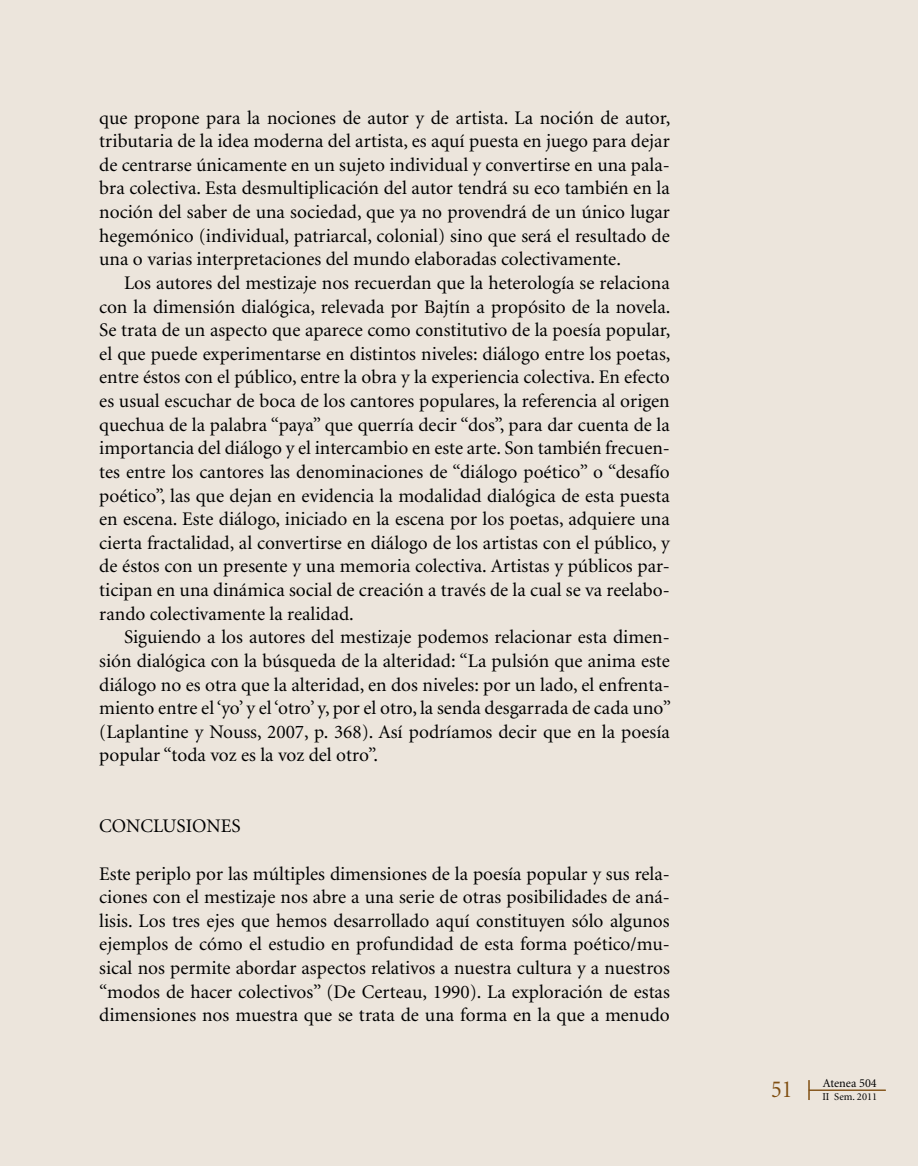
<style>
.page{position:relative;width:918px;height:1166px;background:#ece5dc}
.page>*{position:absolute;margin:0;border:0;box-sizing:border-box;transform-origin:0 0}
.t1{font:24.5px "Minion";color:#804f12;scale:.9 1}
.t2{font:19.25px/23.6px "Minion";color:#000;text-align:justify}
.t3{font:12.25px "Minion";color:#000}
.t4{font:10.5px "Minion";color:#000}
</style>
<div class="page">
<hr style="left:809px;top:1090px;width:76px;height:1px;background:#804f12">
<svg style="left:808px;top:1080px;width:1px;height:20px"></svg>
<p class="t2" style="left:99px;top:106px;width:572px">que propone para la nociones de autor y de artista. La noción de autor, tributaria de la idea moderna del artista, es aquí puesta en juego para dejar de centrarse únicamente en un sujeto individual y convertirse en una pala&shy;bra colectiva. Esta desmultiplicación del autor tendrá su eco también en la noción del saber de una sociedad, que ya no provendrá de un único lugar hegemónico (individual, patriarcal, colonial) sino que será el resultado de una o varias interpretaciones del mundo elaboradas colectivamente.</p>
<p class="t2" style="left:99px;top:272px;width:573px;text-indent:25px">Los autores del mestizaje nos recuerdan que la heterología se relaciona con la dimensión dialógica, relevada por Bajtín a propósito de la novela.<br>Se trata de un aspecto que aparece como constitutivo de la poesía popular, el que puede experimentarse en distintos niveles: diálogo entre los poetas, entre éstos con el público, entre la obra y la experiencia colectiva. En efecto es usual escuchar de boca de los cantores populares, la referencia al origen quechua de la palabra “paya” que querría decir “dos”, para dar cuenta de la importancia del diálogo y el intercambio en este arte. Son también frecuen&shy;tes entre los cantores las denominaciones de “diálogo poético” o “desafío poético”, las que dejan en evidencia la modalidad dialógica de esta puesta en escena. Este diálogo, iniciado en la escena por los poetas, adquiere una cierta fractalidad, al convertirse en diálogo de los artistas con el público, y de éstos con un presente y una memoria colectiva. Artistas y públicos par&shy;ticipan en una dinámica social de creación a través de la cual se va reelabo&shy;rando colectivamente la realidad.</p>
<p class="t2" style="left:99px;top:626px;width:573px;text-indent:25px">Siguiendo a los autores del mestizaje podemos relacionar esta dimen&shy;sión dialógica con la búsqueda de la alteridad: “La pulsión que anima este diálogo no es otra que la alteridad, en dos niveles: por un lado, el enfrenta&shy;miento entre el ‘yo’ y el ‘otro’ y, por el otro, la senda desgarrada de cada uno” (Laplantine y Nouss, 2007, p. 368). Así podríamos decir que en la poesía popular “toda voz es la voz del otro”.</p>
<p class="t2" style="left:99px;top:815px;width:143px">CONCLUSIONES</p>
<p class="t2" style="left:99px;top:862px;width:572px">Este periplo por las múltiples dimensiones de la poesía popular y sus rela&shy;ciones con el mestizaje nos abre a una serie de otras posibilidades de aná&shy;lisis. Los tres ejes que hemos desarrollado aquí constituyen sólo algunos ejemplos de cómo el estudio en profundidad de esta forma poético/mu&shy;sical nos permite abordar aspectos relativos a nuestra cultura y a nuestros “modos de hacer colectivos” (De Certeau, 1990). La exploración de estas dimensiones nos muestra que se trata de una forma en la que a menudo</p>
<p class="t3" style="left:823px;top:1077px;width:56px">Atenea 504</p>
<p class="t1" style="left:771px;top:1077px;width:25px">51</p>
<p class="t4" style="left:822px;top:1091px;width:56px">II Sem. 2011</p>
</div>
